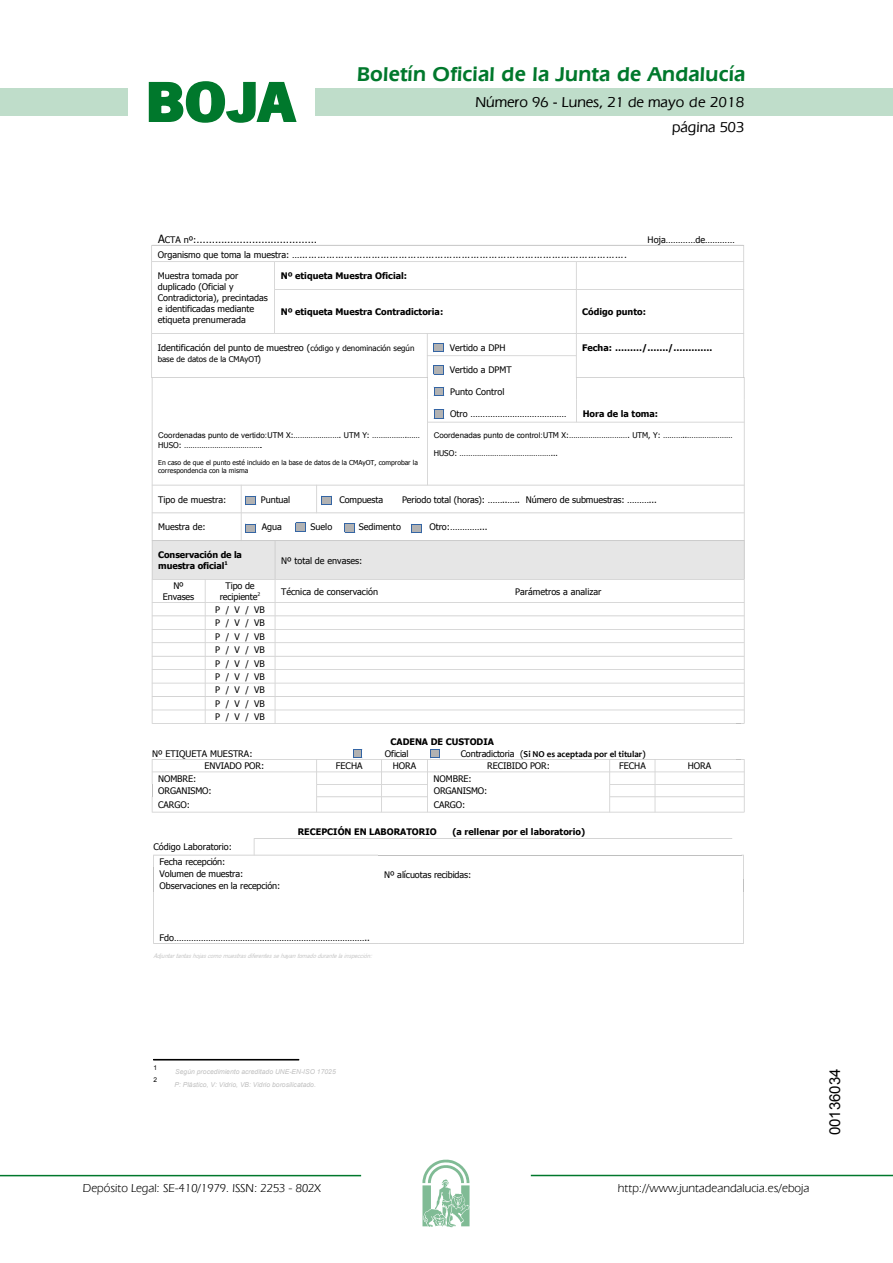
<style>
.page{position:relative;width:893px;height:1263px;background:#fff}
.page>*{position:absolute;margin:0;border:0;box-sizing:border-box;transform-origin:0 0}
.t1{font:700 57.75px "News Got T";color:#00782c;scale:1.14 1}
.t2{font:600 21px "Eras IT Cby BT";letter-spacing:.01em;color:#00782c}
.t3{font:500 15px/24.5px "Eras IT Cby BT";color:#000;text-align:right}
.t4{font:15px "Arial";color:#000}
.t5{font:12px "Eras IT Cby BT";color:#000}
.t6{font:11.25px "Tahoma";color:#000}
.t7{font:9px/13.5px "Tahoma";letter-spacing:-.005em;color:#000;text-align:center}
.t8{font:700 9px/10.9px "Tahoma";color:#000}
.t9{font:9px "Candara";color:#000}
.t10{font:700 9px "Candara";color:#000}
.t11{font:7.95px "Tahoma";color:#000}
.t12{font:7.95px "Arial";color:#000}
.t13{font:6.75px/8.1px "Tahoma";color:#000}
.t14{font:italic 6.75px "Arial";color:#c0c0c0}
.t15{font:italic 6.75px "News Got T";color:#c0c0c0}
.t16{font:6.6px "Arial";color:#000}
.s1{font-size:9px}
.s2{font-family:"Tahoma"}
.s3{font-size:7.95px}
.s4{font-size:6.75px}
.s5{font-family:"Arial"}
.s6{font-family:"Tahoma";font-weight:400}
</style>
<div class="page">
<div style="left:315px;top:88px;width:577px;height:28px;background:#bfddca"></div>
<div style="left:0;top:88px;width:128px;height:28px;background:#bfddca"></div>
<hr style="left:0;top:1175px;width:361px;height:1px;background:#00782c">
<svg style="left:422px;top:1159px;width:47px;height:68px"></svg>
<hr style="left:531px;top:1175px;width:361px;height:1px;background:#00782c">
<svg style="left:148px;top:81px;width:149px;height:42px"></svg>
<svg style="left:153px;top:838px;width:591px;height:106px"></svg>
<div style="left:153px;top:1059px;width:146px;height:1px;border:1px solid #000"></div>
<svg style="left:152px;top:749px;width:592px;height:64px"></svg>
<svg style="left:151px;top:245px;width:593px;height:479px"></svg>
<h1 class="t1" style="left:145px;top:68px;width:133px">BOJA</h1>
<p class="t6" style="left:158px;top:231px;width:160px">A<span class="s1">CTA nº:</span>…………………………………</p>
<h2 class="t2" style="left:357px;top:62px;width:390px">Boletín Oficial de la Junta de Andalucía</h2>
<h3 class="t3" style="left:475px;top:90px;width:270px">Número 96 - Lunes, 21 de mayo de 2018 página 503</h3>
<p class="t7" style="left:647px;top:232px;width:89px">Hoja…………de…………</p>
<p class="t9" style="left:158px;top:250px;width:470px"><span class="s2">Organismo que toma la muestra: …</span>……………………………………………………………………………………………….</p>
<p class="t7" style="left:158px;top:270px;width:112px;line-height:10.9px;text-align:left">Muestra tomada por duplicado (Oficial y<br>Contradictoria), precintadas e identificadas mediante etiqueta prenumerada</p>
<p class="t8" style="left:281px;top:270px;width:128px">Nº etiqueta Muestra Oficial:</p>
<p class="t8" style="left:281px;top:306px;width:164px">Nº etiqueta Muestra Contradictoria:</p>
<p class="t8" style="left:582px;top:306px;width:65px">Código punto:</p>
<p class="t7" style="left:158px;top:340px;width:258px">Identificación del punto de muestreo (<span class="s3">código y denominación según</span></p>
<p class="t11" style="left:158px;top:354px;width:105px">base de datos de la CMAyOT<span class="s1">)</span></p>
<p class="t7" style="left:450px;top:340px;width:57px">Vertido a DPH</p>
<p class="t8" style="left:582px;top:341px;width:131px">Fecha: ………/……./………….</p>
<p class="t7" style="left:450px;top:363px;width:63px">Vertido a DPMT</p>
<p class="t12" style="left:158px;top:430px;width:263px">Coordenadas punto de vertido: <span class="s2">UTM X:…………………. UTM Y: …………….……</span></p>
<p class="t11" style="left:158px;top:440px;width:106px">HUSO: ………………………………<span class="s4">.</span></p>
<p class="t13" style="left:158px;top:458px;width:261px">En caso de que el punto esté incluido en la base de datos de la CMAyOT, comprobar la correspondencia con la misma</p>
<p class="t7" style="left:450px;top:384px;width:56px">Punto Control</p>
<p class="t7" style="left:450px;top:407px;width:118px">Otro …………………………………</p>
<p class="t8" style="left:582px;top:408px;width:77px">Hora de la toma:</p>
<p class="t11" style="left:433px;top:430px;width:300px"><span class="s5">Coordenadas punto de control:</span> UTM X:………………………. UTM, Y: ………..…………………</p>
<p class="t11" style="left:433px;top:448px;width:126px">HUSO: ……………………………………...</p>
<p class="t7" style="left:158px;top:492px;width:70px">Tipo de muestra:</p>
<p class="t7" style="left:261px;top:492px;width:31px">Puntual</p>
<p class="t7" style="left:339px;top:492px;width:45px">Compuesta</p>
<p class="t7" style="left:402px;top:492px;width:256px">Periodo total (horas): ……..….. Número de submuestras: ………...</p>
<p class="t7" style="left:158px;top:520px;width:49px">Muestra de:</p>
<p class="t7" style="left:262px;top:520px;width:22px">Agua</p>
<p class="t7" style="left:310px;top:520px;width:23px">Suelo</p>
<p class="t7" style="left:359px;top:520px;width:44px">Sedimento</p>
<p class="t7" style="left:429px;top:520px;width:60px">Otro:…………...</p>
<p class="t8" style="left:158px;top:549px;width:85px">Conservación de la muestra oficial<sup>1</sup></p>
<p class="t7" style="left:281px;top:553px;width:83px">Nº total de envases:</p>
<p class="t7" style="left:163px;top:580px;width:33px;line-height:10.9px">Nº<br>Envases</p>
<p class="t7" style="left:220px;top:580px;width:42px;line-height:10.9px">Tipo de recipiente<sup>2</sup></p>
<p class="t7" style="left:281px;top:584px;width:98px">Técnica de conservación</p>
<p class="t7" style="left:515px;top:584px;width:88px">Parámetros a analizar</p>
<p class="t7" style="left:215px;top:602px;width:51px;text-align:justify">P / V / VB P / V / VB P / V / VB P / V / VB P / V / VB P / V / VB P / V / VB P / V / VB P / V / VB</p>
<p class="t8" style="left:390px;top:735px;width:105px">CADENA DE CUSTODIA</p>
<p class="t7" style="left:152px;top:746px;width:102px">Nº ETIQUETA MUESTRA:</p>
<p class="t7" style="left:385px;top:746px;width:25px">Oficial</p>
<p class="t10" style="left:460px;top:748px;width:186px"><span class="s6">Contradictoria (</span>Si NO es aceptada por el titular)</p>
<p class="t7" style="left:204px;top:759px;width:61px">ENVIADO POR:</p>
<p class="t7" style="left:336px;top:759px;width:28px">FECHA</p>
<p class="t7" style="left:393px;top:759px;width:25px">HORA</p>
<p class="t7" style="left:487px;top:759px;width:64px">RECIBIDO POR:</p>
<p class="t7" style="left:619px;top:759px;width:28px">FECHA</p>
<p class="t7" style="left:687px;top:759px;width:25px">HORA</p>
<p class="t7" style="left:158px;top:771px;width:40px">NOMBRE:</p>
<p class="t7" style="left:433px;top:771px;width:40px">NOMBRE:</p>
<p class="t7" style="left:158px;top:784px;width:55px">ORGANISMO:</p>
<p class="t7" style="left:433px;top:784px;width:55px">ORGANISMO:</p>
<p class="t7" style="left:158px;top:798px;width:33px">CARGO:</p>
<p class="t7" style="left:433px;top:798px;width:33px">CARGO:</p>
<p class="t8" style="left:298px;top:826px;width:140px">RECEPCIÓN EN LABORATORIO</p>
<p class="t8" style="left:452px;top:826px;width:134px">(a rellenar por el laboratorio)</p>
<p class="t7" style="left:153px;top:839px;width:80px;line-height:14.5px">Código Laboratorio:<br>Fecha recepción:</p>
<p class="t7" style="left:160px;top:867px;width:85px">Volumen de muestra:</p>
<p class="t7" style="left:384px;top:867px;width:88px">Nº alícuotas recibidas:</p>
<p class="t7" style="left:160px;top:879px;width:122px">Observaciones en la recepción:</p>
<p class="t7" style="left:160px;top:931px;width:212px">Fdo……………………………………………………………………..</p>
<p class="t15" style="left:153px;top:952px;width:222px">Adjuntartantashojascomomuestrasdiferentessehayantomadodurantelainspección:</p>
<p class="t16" style="left:153px;top:1063px;width:5px">1</p>
<p class="t16" style="left:153px;top:1076px;width:5px">2</p>
<p class="t14" style="left:175px;top:1067px;width:162px">Según procedimiento acreditado UNE-EN-ISO 17025</p>
<p class="t14" style="left:174px;top:1080px;width:143px">P: Plástico, V: Vidrio, VB: Vidrio borosilicatado.</p>
<h3 class="t5" style="left:83px;top:1181px;width:239px">Depósito Legal: SE-410/1979. ISSN: 2253 - 802X</h3>
<h3 class="t5" style="left:618px;top:1181px;width:193px">http://www.juntadeandalucia.es/eboja</h3>
<h3 class="t4" style="left:825px;top:1135px;width:68px;rotate:-90deg">00136034</h3>
</div>
